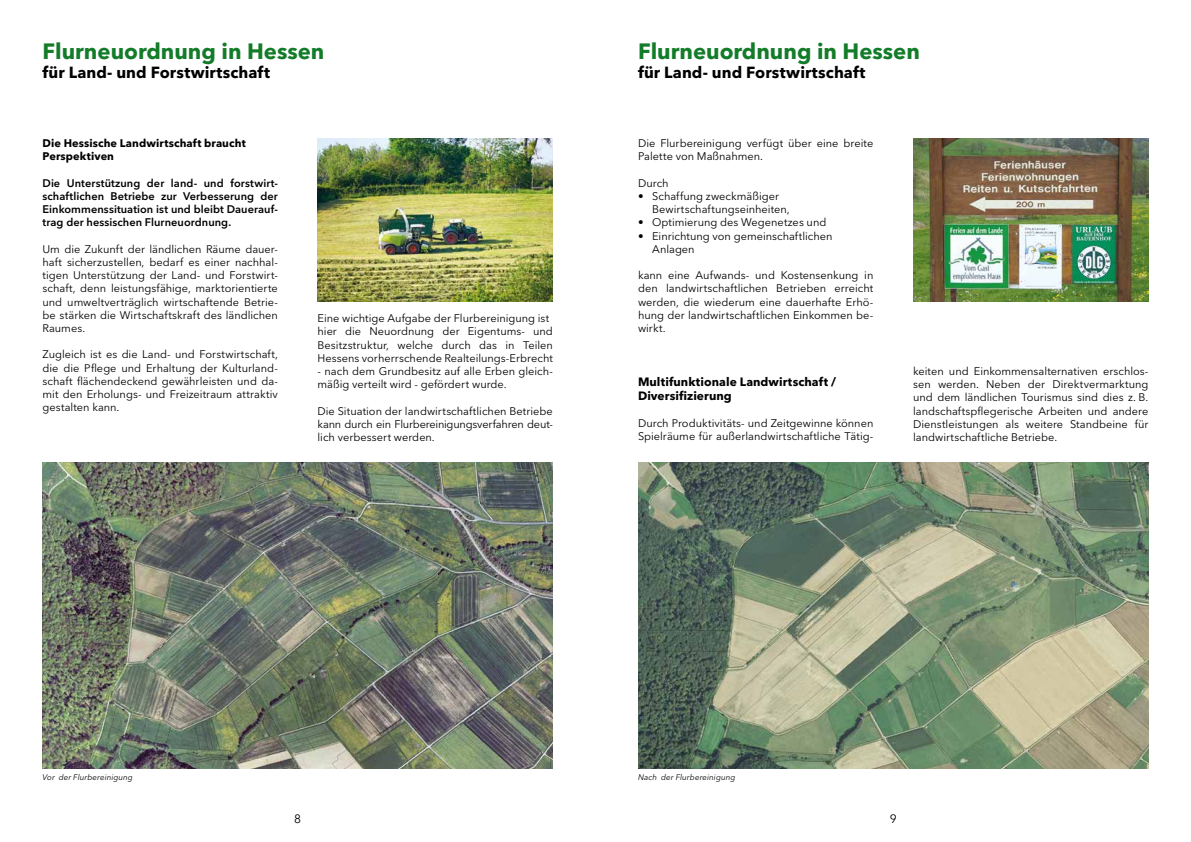
<style>
.page{position:relative;width:1191px;height:842px;background:#fff}
.page>*{position:absolute;margin:0;border:0;box-sizing:border-box;transform-origin:0 0}
.t1{font:700 22px "Avenir Next LT Pro";color:#127c29}
.t2{font:700 16px "Avenir Next LT Pro";letter-spacing:.005em;color:#000}
.t3{font:700 12px/14.4px "Avenir Next LT Pro";letter-spacing:.005em;color:#000}
.t4{font:12px "Avenir Next LT Pro";color:#000}
.t5{font:11px/13.2px "Avenir Next LT Pro";color:#000}
.t6{font:600 11px/13.2px "Avenir Next LT Pro";letter-spacing:.005em;color:#000;text-align:justify}
.t7{font:700 11px/13.2px "Avenir Next LT Pro";letter-spacing:.01em;color:#000}
.t8{font:italic 8px "Avenir Next LT Pro";letter-spacing:.01em;color:#000}
</style>
<div class="page">
<img style="left:43px;top:462px;width:510px;height:306px">
<img style="left:317px;top:139px;width:236px;height:162px">
<img style="left:638px;top:462px;width:510px;height:306px">
<img style="left:913px;top:139px;width:235px;height:162px">
<h1 class="t1" style="left:43px;top:38px;width:283px">Flurneuordnung in Hessen</h1>
<h1 class="t2" style="left:43px;top:63px;width:229px">für Land- und Forstwirtschaft</h1>
<p class="t7" style="left:43px;top:137px;width:205px">Die Hessische Landwirtschaft braucht<br>Perspektiven</p>
<p class="t6" style="left:43px;top:176px;width:237px">Die Unterstützung der land- und forstwirt&shy;schaftlichen Betriebe zur Verbesserung der Einkommenssituation ist und bleibt Dauerauf&shy;trag der hessischen Flurneuordnung.</p>
<p class="t5" style="left:43px;top:242px;width:237px;text-align:justify">Um die Zukunft der ländlichen Räume dauer&shy;haft sicherzustellen, bedarf es einer nachhal&shy;tigen Unterstützung der Land- und Forstwirt&shy;schaft, denn leistungsfähige, marktorientierte und umweltverträglich wirtschaftende Betrie&shy;be stärken die Wirtschaftskraft des ländlichen Raumes.</p>
<p class="t5" style="left:43px;top:348px;width:237px;text-align:justify">Zugleich ist es die Land- und Forstwirtschaft, die die Pflege und Erhaltung der Kulturland&shy;schaft flächendeckend gewährleisten und da&shy;mit den Erholungs- und Freizeitraum attraktiv gestalten kann.</p>
<p class="t5" style="left:317px;top:312px;width:237px">Eine wichtige Aufgabe der Flurbereinigung ist hier die Neuordnung der Eigentums- und Besitzstruktur, welche durch das in Teilen Hessens vorherrschende Realteilungs-Erbrecht</p>
<p class="t5" style="left:317px;top:364px;width:237px">- nach dem Grundbesitz auf alle Erben gleich&shy;mäßig verteilt wird - gefördert wurde.</p>
<p class="t5" style="left:317px;top:404px;width:237px;text-align:justify">Die Situation der landwirtschaftlichen Betriebe kann durch ein Flurbereinigungsverfahren deut&shy;lich verbessert werden.</p>
<h1 class="t1" style="left:638px;top:38px;width:283px">Flurneuordnung in Hessen</h1>
<h2 class="t2" style="left:638px;top:63px;width:229px">für Land- und Forstwirtschaft</h2>
<p class="t5" style="left:638px;top:137px;width:237px">Die Flurbereinigung verfügt über eine breite<br>Palette von Maßnahmen.</p>
<p class="t5" style="left:638px;top:176px;width:32px">Durch</p>
<p class="t5" style="left:652px;top:190px;width:139px;text-indent:-14px">• Schaffung zweckmäßiger<br>Bewirtschaftungseinheiten,</p>
<p class="t5" style="left:638px;top:216px;width:190px">• Optimierung des Wegenetzes und</p>
<p class="t5" style="left:652px;top:229px;width:182px;text-indent:-14px">• Einrichtung von gemeinschaftlichen<br>Anlagen</p>
<p class="t5" style="left:638px;top:269px;width:237px;text-align:justify">kann eine Aufwands- und Kostensenkung in den landwirtschaftlichen Betrieben erreicht werden, die wiederum eine dauerhafte Erhö&shy;hung der landwirtschaftlichen Einkommen be&shy;wirkt.</p>
<p class="t3" style="left:638px;top:374px;width:200px">Multifunktionale Landwirtschaft /<br>Diversifizierung</p>
<p class="t5" style="left:638px;top:416px;width:237px">Durch Produktivitäts- und Zeitgewinne können<br>Spielräume für außerlandwirtschaftliche Tätig-</p>
<p class="t5" style="left:913px;top:365px;width:237px;text-align:justify">keiten und Einkommensalternativen erschlos&shy;sen werden. Neben der Direktvermarktung und dem ländlichen Tourismus sind dies z. B. landschaftspflegerische Arbeiten und andere Dienstleistungen als weitere Standbeine für landwirtschaftliche Betriebe.</p>
<p class="t8" style="left:43px;top:773px;width:92px">Vor der Flurbereinigung</p>
<p class="t8" style="left:638px;top:773px;width:99px">Nach der Flurbereinigung</p>
<p class="t4" style="left:294px;top:811px;width:8px">8</p>
<p class="t4" style="left:889px;top:811px;width:8px">9</p>
</div>
